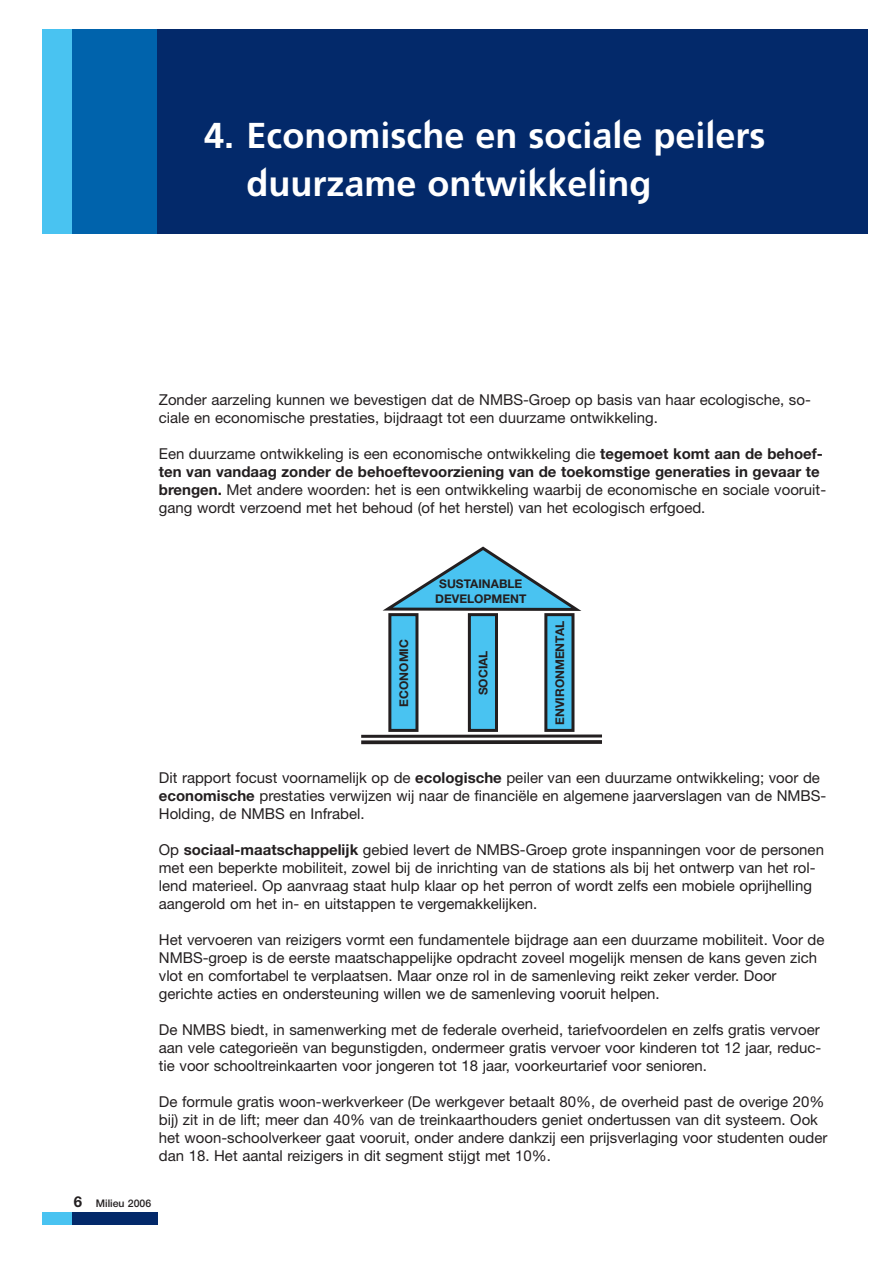
<style>
.page{position:relative;width:893px;height:1263px;background:#fff}
.page>*{position:absolute;margin:0;border:0;box-sizing:border-box;transform-origin:0 0}
.t1{font:36px/48.4px "NMBS Freeway Demi";color:#fff}
.t2{font:15px/18px "Helvetica Neue";color:#231f20}
.t3{font:700 12px/14.4px "Helvetica Neue";color:#231f20;text-align:center}
.t4{font:500 10.5px "Helvetica Neue";color:#231f20}
.s1{font-weight:700}
.s2{font-weight:700;font-size:15px}
</style>
<div class="page">
<div style="left:43px;top:30px;width:29px;height:204px;background:#49c3f1"></div>
<div style="left:72px;top:30px;width:85px;height:204px;background:#0063ac"></div>
<div style="left:157px;top:30px;width:710px;height:204px;background:#03296a"></div>
<div style="left:72px;top:1212px;width:85px;height:13px;background:#03296a"></div>
<div style="left:43px;top:1212px;width:29px;height:13px;background:#49c3f1"></div>
<svg style="left:383px;top:546px;width:198px;height:65px"></svg>
<div style="left:390px;top:615px;width:27px;height:115px;background:#49c3f1"></div>
<div style="left:388px;top:613px;width:30px;height:119px;border:3px solid #231f20"></div>
<div style="left:469px;top:615px;width:27px;height:115px;background:#49c3f1"></div>
<div style="left:468px;top:613px;width:30px;height:119px;border:3px solid #231f20"></div>
<div style="left:546px;top:615px;width:27px;height:115px;background:#49c3f1"></div>
<div style="left:544px;top:613px;width:30px;height:119px;border:3px solid #231f20"></div>
<svg style="left:361px;top:734px;width:241px;height:4px"></svg>
<svg style="left:361px;top:740px;width:241px;height:4px"></svg>
<h1 class="t1" style="left:247px;top:113px;width:520px;text-indent:-43px">4. Economische en sociale peilers duurzame ontwikkeling</h1>
<p class="t2" style="left:159px;top:392px;width:654px">Zonder aarzeling kunnen we bevestigen dat de NMBS-Groep op basis van haar ecologische, so&shy;ciale en economische prestaties, bijdraagt tot een duurzame ontwikkeling.</p>
<p class="t2" style="left:159px;top:446px;width:669px">Een duurzame ontwikkeling is een economische ontwikkeling die <span class="s1">tegemoet komt aan de behoef&shy;ten van vandaag zonder de behoeftevoorziening van de toekomstige generaties in gevaar te brengen.</span> Met andere woorden: het is een ontwikkeling waarbij de economische en sociale vooruit&shy;gang wordt verzoend met het behoud (of het herstel) van het ecologisch erfgoed.</p>
<p class="t3" style="left:435px;top:578px;width:93px">SUSTAINABLE<br>DEVELOPMENT</p>
<p class="t3" style="left:398px;top:707px;width:69px;rotate:-90deg">ECONOMIC</p>
<p class="t3" style="left:477px;top:695px;width:46px;rotate:-90deg">SOCIAL</p>
<p class="t3" style="left:554px;top:725px;width:105px;rotate:-90deg">ENVIRONMENTAL</p>
<p class="t2" style="left:159px;top:770px;width:669px">Dit rapport focust voornamelijk op de <span class="s1">ecologische</span> peiler van een duurzame ontwikkeling; voor de <span class="s1">economische</span> prestaties verwijzen wij naar de financiële en algemene jaarverslagen van de NMBS-<br>Holding, de NMBS en Infrabel.</p>
<p class="t2" style="left:159px;top:842px;width:667px">Op <span class="s1">sociaal-maatschappelijk</span> gebied levert de NMBS-Groep grote inspanningen voor de personen met een beperkte mobiliteit, zowel bij de inrichting van de stations als bij het ontwerp van het rol&shy;lend materieel. Op aanvraag staat hulp klaar op het perron of wordt zelfs een mobiele oprijhelling aangerold om het in- en uitstappen te vergemakkelijken.</p>
<p class="t2" style="left:159px;top:932px;width:667px">Het vervoeren van reizigers vormt een fundamentele bijdrage aan een duurzame mobiliteit. Voor de NMBS-groep is de eerste maatschappelijke opdracht zoveel mogelijk mensen de kans geven zich vlot en comfortabel te verplaatsen. Maar onze rol in de samenleving reikt zeker verder. Door gerichte acties en ondersteuning willen we de samenleving vooruit helpen.</p>
<p class="t2" style="left:159px;top:1022px;width:664px;text-align:justify">De NMBS biedt, in samenwerking met de federale overheid, tariefvoordelen en zelfs gratis vervoer aan vele categorieën van begunstigden, ondermeer gratis vervoer voor kinderen tot 12 jaar, reduc&shy;tie voor schooltreinkaarten voor jongeren tot 18 jaar, voorkeurtarief voor senioren.</p>
<p class="t2" style="left:159px;top:1094px;width:670px">De formule gratis woon-werkverkeer (De werkgever betaalt 80%, de overheid past de overige 20% bij) zit in de lift; meer dan 40% van de treinkaarthouders geniet ondertussen van dit systeem. Ook het woon-schoolverkeer gaat vooruit, onder andere dankzij een prijsverlaging voor studenten ouder dan 18. Het aantal reizigers in dit segment stijgt met 10%.</p>
<p class="t4" style="left:74px;top:1199px;width:79px"><span class="s2">6</span> Milieu 2006</p>
</div>
